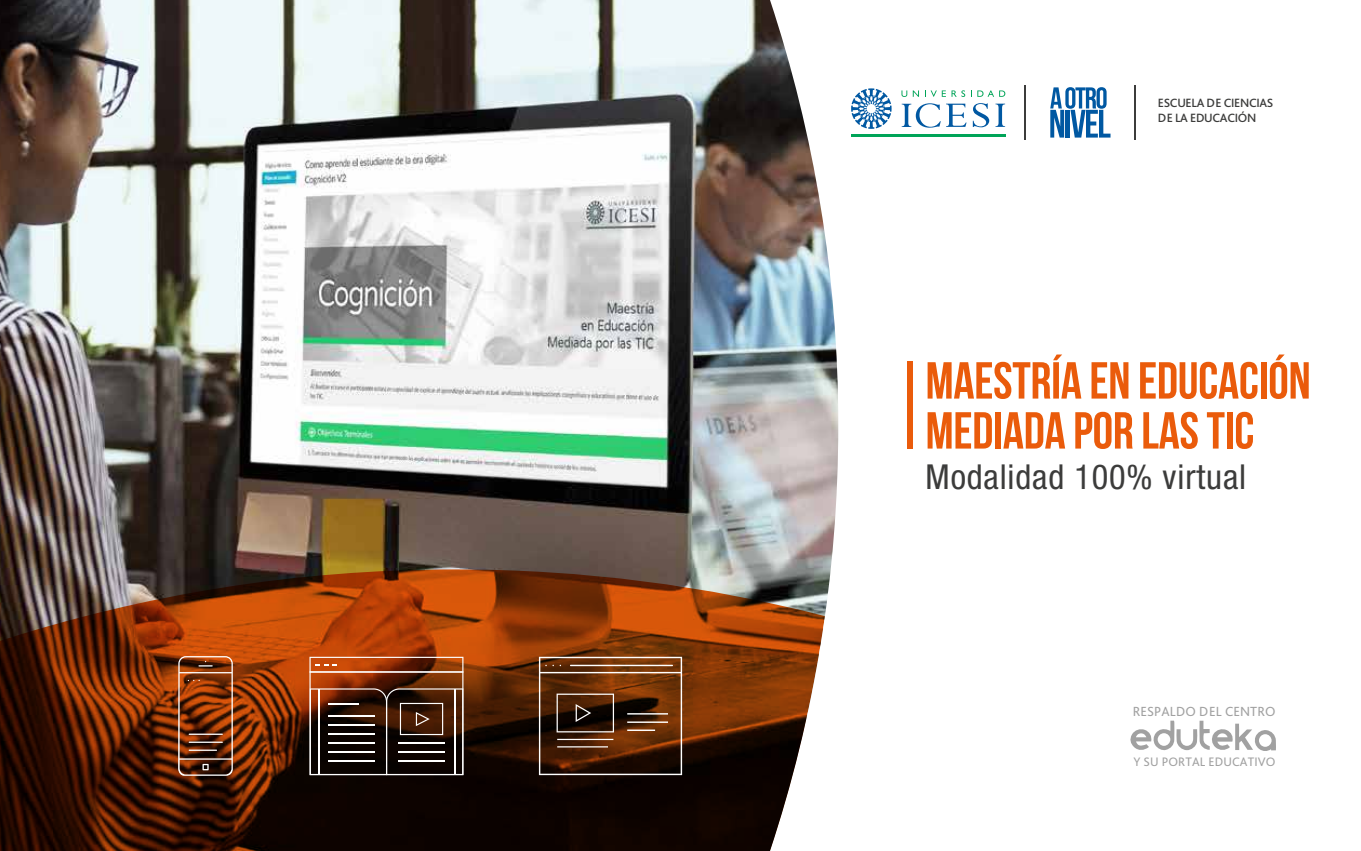
<style>
.page{position:relative;width:1361px;height:851px;background:#fff}
.page>*{position:absolute;margin:0;border:0;box-sizing:border-box;transform-origin:0 0}
.t1{font:51.9px/49.9px "Bebas Neue";letter-spacing:-.005em;color:#ea5b0b}
.t2{font:condensed 34.35px "Helvetica Neue LT Pro";letter-spacing:.025em;color:#3c3c3b}
.t3{font:13.8px "Bliss Pro";letter-spacing:.005em;color:#a1a1a1}
.t4{font:12.9px "Bliss Pro";letter-spacing:.005em;color:#a1a1a1}
.t5{font:500 12.6px/15px "Bliss Pro";letter-spacing:-.025em;color:#3c3c3b}
</style>
<div class="page">
<svg style="left:1130px;top:720px;width:146px;height:31px"></svg>
<img style="left:0;top:0;width:838px;height:615px">
<svg style="left:0;top:569px;width:825px;height:281px;background:#612e12"></svg>
<div style="left:907px;top:361px;width:6px;height:87px;background:#ea5b0b"></div>
<svg style="left:851px;top:88px;width:40px;height:41px"></svg>
<svg style="left:973px;top:103px;width:16px;height:24px"></svg>
<svg style="left:901px;top:103px;width:65px;height:25px"></svg>
<svg style="left:995px;top:104px;width:10px;height:23px"></svg>
<hr style="left:851px;top:134px;width:154px;height:3px;background:#00a458">
<svg style="left:901px;top:90px;width:6px;height:7px"></svg>
<svg style="left:913px;top:90px;width:6px;height:7px"></svg>
<svg style="left:925px;top:90px;width:41px;height:7px"></svg>
<svg style="left:977px;top:90px;width:28px;height:7px"></svg>
<svg style="left:1050px;top:87px;width:60px;height:50px"></svg>
<hr style="left:1024px;top:85px;width:2px;height:55px;background:#3c3c3b">
<hr style="left:1134px;top:85px;width:1px;height:55px;background:#3c3c3b">
<svg style="left:178px;top:656px;width:55px;height:119px;background:#7f4020"></svg>
<svg style="left:539px;top:656px;width:143px;height:119px;background:#5d361b"></svg>
<svg style="left:309px;top:656px;width:154px;height:119px;background:#583423"></svg>
<p class="t5" style="left:1158px;top:95px;width:117px">ESCUELA DE CIENCIAS<br>DE LA EDUCACIÓN</p>
<p class="t1" style="left:925px;top:355px;width:387px">MAESTRÍA EN EDUCACIÓN<br>MEDIADA POR LAS TIC</p>
<p class="t2" style="left:925px;top:457px;width:322px">Modalidad 100% virtual</p>
<p class="t3" style="left:1132px;top:702px;width:144px">RESPALDO DEL CENTRO</p>
<p class="t4" style="left:1133px;top:754px;width:143px">Y SU PORTAL EDUCATIVO</p>
</div>
